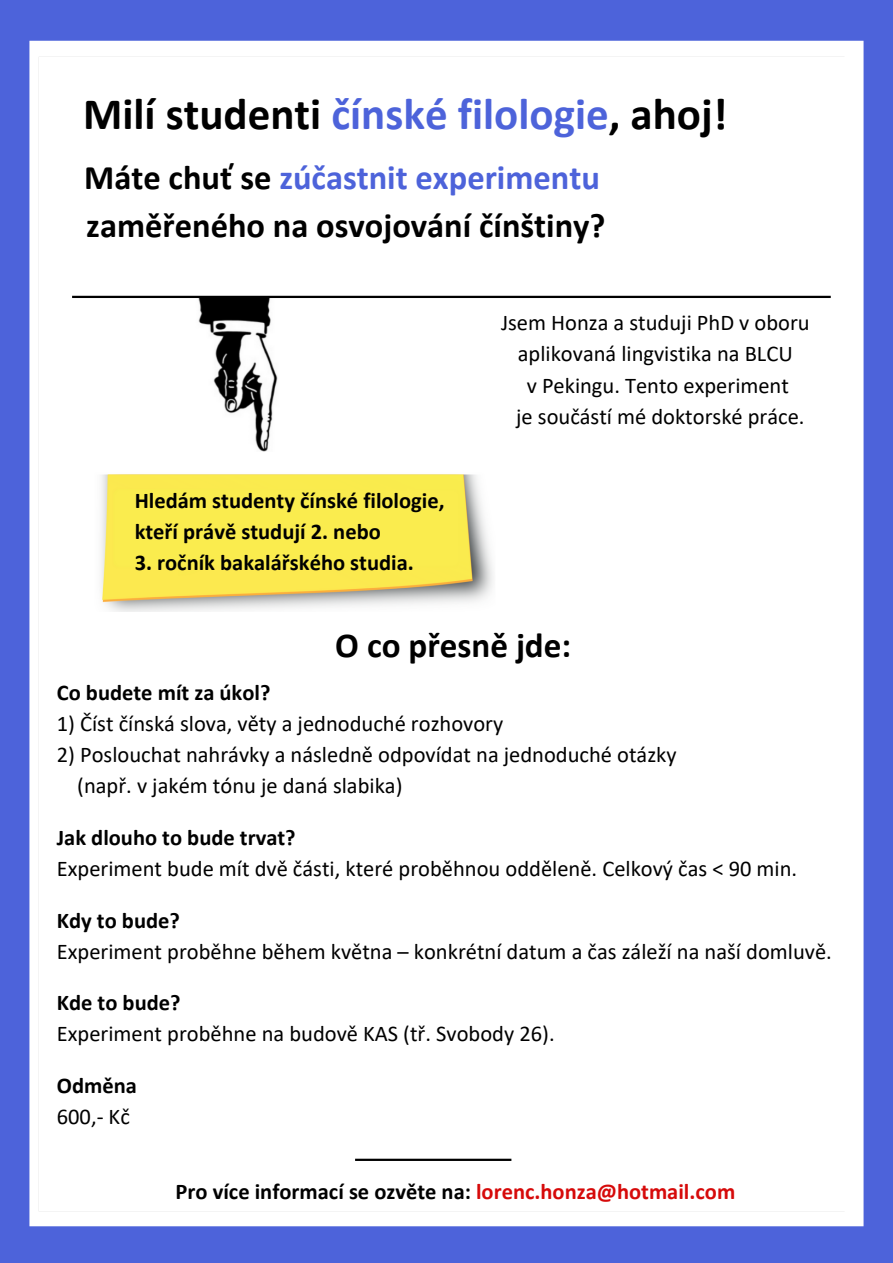
<style>
.page{position:relative;width:893px;height:1263px;background:#fff}
.page>*{position:absolute;margin:0;border:0;box-sizing:border-box;transform-origin:0 0}
.t1{font:700 45px "Calibri";color:#000}
.t2{font:700 35.17px "Calibri";color:#000}
.t3{font:700 34.5px/47.8px "Calibri";color:#000}
.t4{font:22.5px "Calibri";color:#000}
.t5{font:700 22.5px/30.9px "Calibri";color:#000}
.s1{color:#4d63da}
.s2{color:#d60a0a}
</style>
<div class="page">
<img style="left:0;top:0;width:893px;height:1263px">
<p class="t1" style="left:83px;top:95px;width:645px">Milí studenti <span class="s1">čínské filologie</span>, ahoj!</p>
<p class="t3" style="left:84px;top:156px;width:523px">Máte chuť se <span class="s1">zúčastnit experimentu </span>zaměřeného na osvojování čínštiny?</p>
<h3 class="t5" style="left:135px;top:487px;width:311px">Hledám studenty čínské filologie, kteří právě studují 2. nebo</h3>
<h3 class="t5" style="left:135px;top:549px;width:281px">3. ročník bakalářského studia.</h3>
<p class="t4" style="left:501px;top:313px;width:310px">Jsem Honza a studuji PhD v oboru</p>
<p class="t4" style="left:518px;top:344px;width:276px">aplikovaná lingvistika na BLCU</p>
<p class="t4" style="left:527px;top:376px;width:264px">v Pekingu. Tento experiment</p>
<p class="t4" style="left:516px;top:407px;width:290px">je součástí mé doktorské práce.</p>
<h3 class="t2" style="left:335px;top:631px;width:237px">O co přesně jde:</h3>
<h2 class="t5" style="left:57px;top:679px;width:215px">Co budete mít za úkol?</h2>
<p class="t4" style="left:57px;top:714px;width:448px">1) Číst čínská slova, věty a jednoduché rozhovory</p>
<p class="t4" style="left:57px;top:745px;width:621px">2) Poslouchat nahrávky a následně odpovídat na jednoduché otázky</p>
<p class="t4" style="left:77px;top:776px;width:327px">(např. v jakém tónu je daná slabika)</p>
<p class="t5" style="left:57px;top:824px;width:240px">Jak dlouho to bude trvat?</p>
<p class="t4" style="left:57px;top:859px;width:742px">Experiment bude mít dvě části, které proběhnou odděleně. Celkový čas &lt; 90 min.</p>
<p class="t5" style="left:57px;top:907px;width:125px">Kdy to bude?</p>
<p class="t4" style="left:57px;top:942px;width:776px">Experiment proběhne během května – konkrétní datum a čas záleží na naší domluvě.</p>
<p class="t5" style="left:57px;top:989px;width:125px">Kde to bude?</p>
<p class="t4" style="left:57px;top:1024px;width:499px">Experiment proběhne na budově KAS (tř. Svobody 26).</p>
<p class="t5" style="left:57px;top:1072px;width:82px">Odměna</p>
<p class="t4" style="left:57px;top:1107px;width:74px">600,- Kč</p>
<p class="t5" style="left:176px;top:1177px;width:561px">Pro více informací se ozvěte na: <span class="s2">lorenc.honza@hotmail.com</span></p>
</div>
